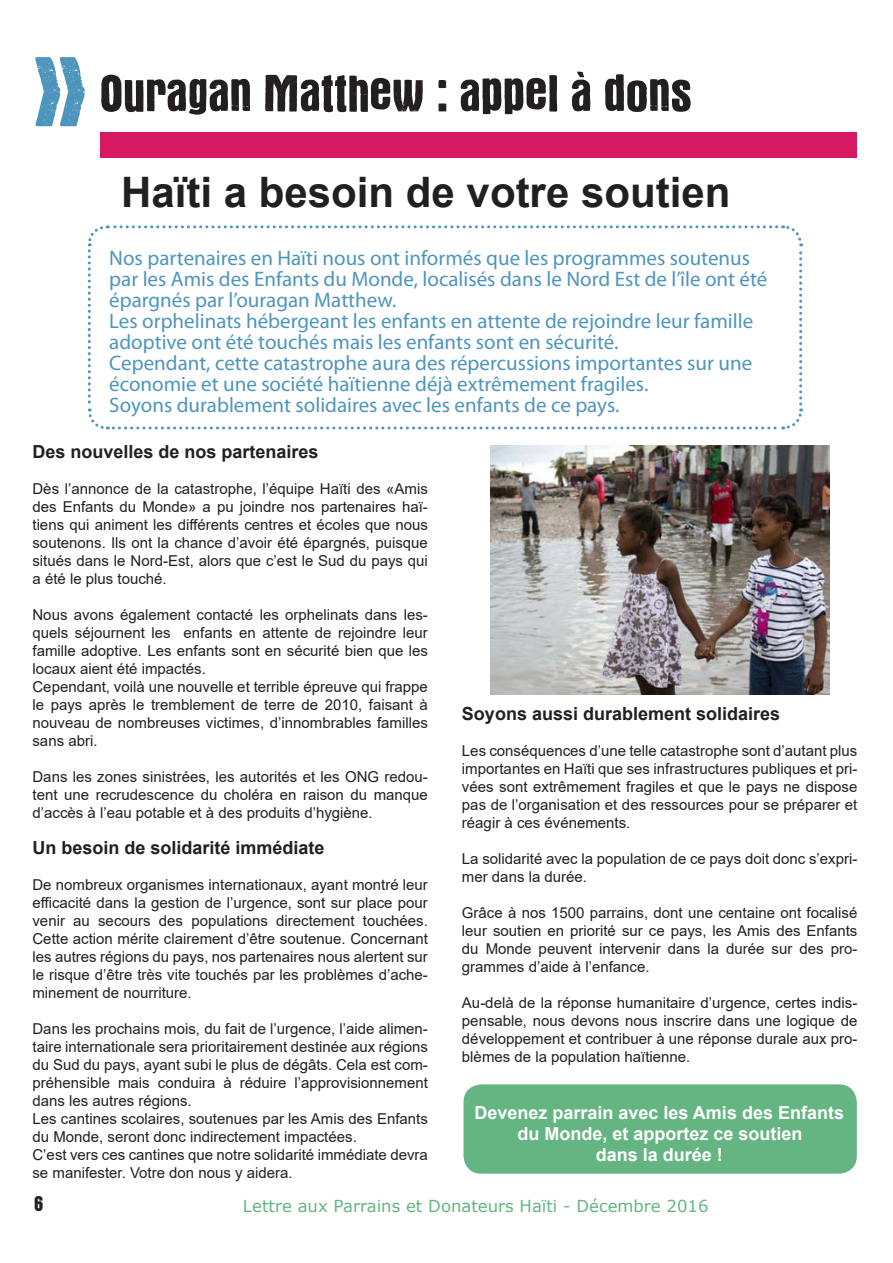
<style>
.page{position:relative;width:893px;height:1263px;background:#fff}
.page>*{position:absolute;margin:0;border:0;box-sizing:border-box;transform-origin:0 0}
.t1{font:54px "Victor";color:#231f20}
.t2{font:700 42px "Arial";color:#231f20}
.t3{font:22.5px "Victor";color:#231f20}
.t4{font:21px/21px "Myriad Pro";color:#4e95bd}
.t5{font:700 18px "Arial";color:#231f20}
.t6{font:700 18px/21px "Arial";color:#fff;text-align:center}
.t7{font:16.5px "Verdana";color:#65b582}
.t8{font:15px/18px "Arial";color:#231f20;text-align:justify}
</style>
<div class="page">
<div style="left:100px;top:132px;width:757px;height:25px;background:#d61962"></div>
<svg style="left:87px;top:225px;width:716px;height:205px"></svg>
<img style="left:490px;top:445px;width:339px;height:249px">
<div style="left:463px;top:1084px;width:394px;height:90px;background:#65b582;border-radius:18px"></div>
<p class="t1" style="left:100px;top:66px;width:594px">Ouragan Matthew : appel à dons</p>
<p class="t2" style="left:121px;top:163px;width:611px">Haïti a besoin de votre soutien</p>
<p class="t4" style="left:109px;top:247px;width:660px">Nos partenaires en Haïti nous ont informés que les programmes soutenus par les Amis des Enfants du Monde, localisés dans le Nord Est de l’île ont été épargnés par l’ouragan Matthew.</p>
<p class="t4" style="left:109px;top:310px;width:645px">Les orphelinats hébergeant les enfants en attente de rejoindre leur famille adoptive ont été touchés mais les enfants sont en sécurité.</p>
<p class="t4" style="left:109px;top:352px;width:644px">Cependant, cette catastrophe aura des répercussions importantes sur une économie et une société haïtienne déjà extrêmement fragiles.</p>
<p class="t4" style="left:109px;top:394px;width:512px">Soyons durablement solidaires avec les enfants de ce pays.</p>
<p class="t5" style="left:32px;top:439px;width:288px">Des nouvelles de nos partenaires</p>
<p class="t8" style="left:32px;top:479px;width:397px">Dès l’annonce de la catastrophe, l’équipe Haïti des «Amis des Enfants du Monde» a pu joindre nos partenaires haï&shy;tiens qui animent les différents centres et écoles que nous soutenons. Ils ont la chance d’avoir été épargnés, puisque situés dans le Nord-Est, alors que c’est le Sud du pays qui a été le plus touché.</p>
<p class="t8" style="left:32px;top:605px;width:397px">Nous avons également contacté les orphelinats dans les&shy;quels séjournent les enfants en attente de rejoindre leur famille adoptive. Les enfants sont en sécurité bien que les locaux aient été impactés.</p>
<p class="t8" style="left:32px;top:677px;width:397px">Cependant, voilà une nouvelle et terrible épreuve qui frappe le pays après le tremblement de terre de 2010, faisant à nouveau de nombreuses victimes, d’innombrables familles sans abri.</p>
<p class="t8" style="left:32px;top:767px;width:397px">Dans les zones sinistrées, les autorités et les ONG redou&shy;tent une recrudescence du choléra en raison du manque d’accès à l’eau potable et à des produits d’hygiène.</p>
<p class="t5" style="left:32px;top:835px;width:294px">Un besoin de solidarité immédiate</p>
<p class="t8" style="left:32px;top:875px;width:397px">De nombreux organismes internationaux, ayant montré leur efficacité dans la gestion de l’urgence, sont sur place pour venir au secours des populations directement touchées.<br>Cette action mérite clairement d’être soutenue. Concernant les autres régions du pays, nos partenaires nous alertent sur le risque d’être très vite touchés par les problèmes d’ache&shy;minement de nourriture.</p>
<p class="t8" style="left:32px;top:1019px;width:397px">Dans les prochains mois, du fait de l’urgence, l’aide alimen&shy;taire internationale sera prioritairement destinée aux régions du Sud du pays, ayant subi le plus de dégâts. Cela est com&shy;préhensible mais conduira à réduire l’approvisionnement dans les autres régions.</p>
<p class="t8" style="left:32px;top:1109px;width:397px">Les cantines scolaires, soutenues par les Amis des Enfants du Monde, seront donc indirectement impactées.</p>
<p class="t8" style="left:32px;top:1145px;width:397px">C’est vers ces cantines que notre solidarité immédiate devra se manifester. Votre don nous y aidera.</p>
<p class="t5" style="left:462px;top:701px;width:320px">Soyons aussi durablement solidaires</p>
<p class="t8" style="left:462px;top:741px;width:397px">Les conséquences d’une telle catastrophe sont d’autant plus importantes en Haïti que ses infrastructures publiques et pri&shy;vées sont extrêmement fragiles et que le pays ne dispose pas de l’organisation et des ressources pour se préparer et réagir à ces événements.</p>
<p class="t8" style="left:462px;top:849px;width:397px">La solidarité avec la population de ce pays doit donc s’expri&shy;mer dans la durée.</p>
<p class="t8" style="left:462px;top:903px;width:397px">Grâce à nos 1500 parrains, dont une centaine ont focalisé leur soutien en priorité sur ce pays, les Amis des Enfants du Monde peuvent intervenir dans la durée sur des pro&shy;grammes d’aide à l’enfance.</p>
<p class="t8" style="left:462px;top:993px;width:397px">Au-delà de la réponse humanitaire d’urgence, certes indis&shy;pensable, nous devons nous inscrire dans une logique de développement et contribuer à une réponse durale aux pro&shy;blèmes de la population haïtienne.</p>
<p class="t6" style="left:474px;top:1102px;width:371px">Devenez parrain avec les Amis des Enfants du Monde, et apportez ce soutien</p>
<p class="t6" style="left:596px;top:1144px;width:129px">dans la durée !</p>
<p class="t3" style="left:34px;top:1192px;width:11px">6</p>
<p class="t7" style="left:243px;top:1194px;width:467px">Lettre aux Parrains et Donateurs Haïti - Décembre 2016</p>
</div>
